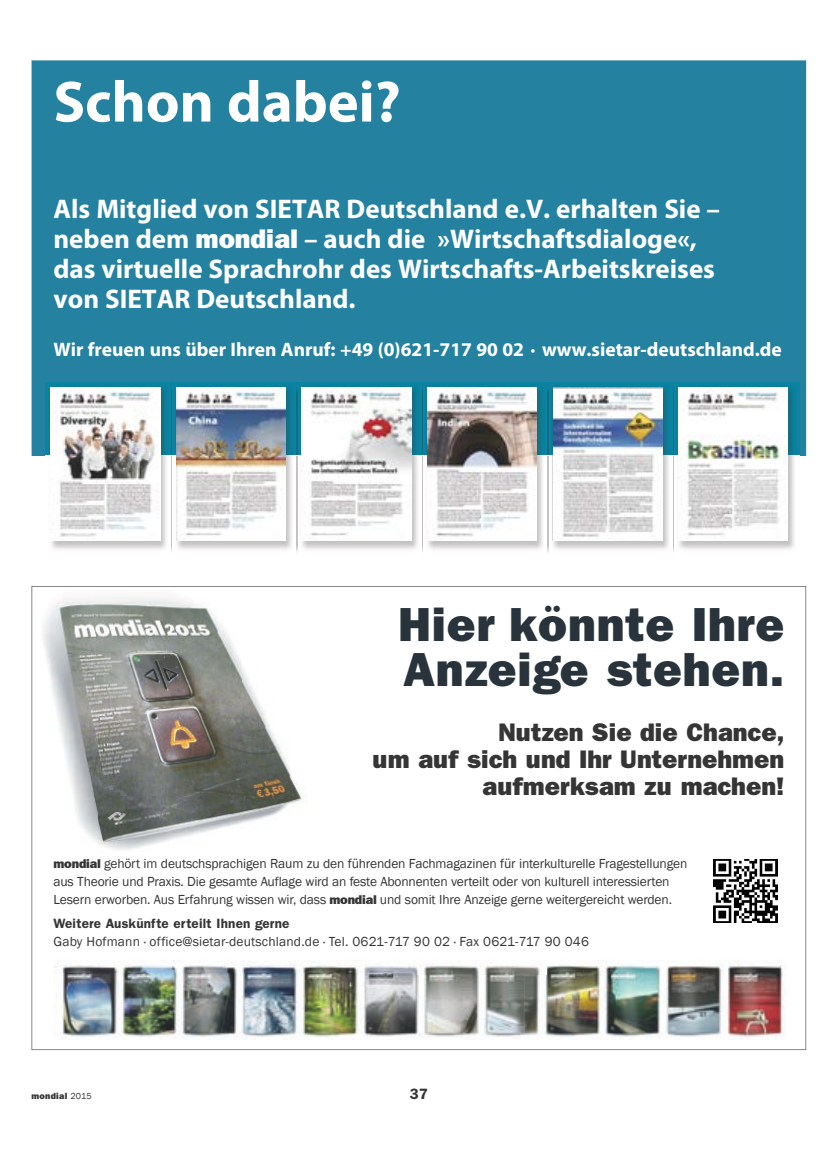
<style>
.page{position:relative;width:838px;height:1149px;background:#fff}
.page>*{position:absolute;margin:0;border:0;box-sizing:border-box;transform-origin:0 0}
.t1{font:700 58.5px "Myriad Pro";color:#fff}
.t2{font:800 48px/45px "Franklin Gothic";letter-spacing:.02em;color:#29333b}
.t3{font:700 27px/30px "Myriad Pro";color:#fff}
.t4{font:800 25.5px/27px "Franklin Gothic";color:#363536;text-align:right}
.t5{font:700 19.5px "Myriad Pro";color:#fff}
.t6{font:600 15px "Franklin Gothic";color:#363536}
.t7{font:13.5px/18px "Franklin Gothic";letter-spacing:-.01em;color:#363536}
.t8{font:13.5px "Franklin Gothic";letter-spacing:.01em;color:#363536}
.t9{font:600 13.5px "Franklin Gothic";letter-spacing:.01em;color:#363536}
.t10{font:800 9px "Franklin Gothic";letter-spacing:.03em;color:#363536}
.s1{font-family:"Franklin Gothic";font-weight:800}
.s2{font-weight:800;font-size:12.75px}
.s3{font-weight:400}
</style>
<div class="page">
<div style="left:32px;top:60px;width:773px;height:396px;background:#2482a0"></div>
<img style="left:45px;top:382px;width:753px;height:170px">
<img style="left:45px;top:456px;width:126px;height:1px">
<img style="left:45px;top:455px;width:126px;height:1px">
<img style="left:51px;top:387px;width:109px;height:153px">
<svg style="left:171px;top:387px;width:115px;height:154px"></svg>
<img style="left:176px;top:387px;width:109px;height:153px">
<img style="left:296px;top:382px;width:1px;height:170px">
<svg style="left:296px;top:387px;width:115px;height:154px"></svg>
<img style="left:302px;top:387px;width:109px;height:153px">
<img style="left:422px;top:382px;width:1px;height:170px">
<svg style="left:422px;top:387px;width:114px;height:154px"></svg>
<img style="left:427px;top:387px;width:109px;height:153px">
<img style="left:547px;top:382px;width:1px;height:170px">
<svg style="left:547px;top:387px;width:115px;height:154px"></svg>
<img style="left:552px;top:387px;width:110px;height:153px">
<img style="left:672px;top:382px;width:1px;height:170px">
<svg style="left:672px;top:387px;width:115px;height:154px"></svg>
<img style="left:678px;top:387px;width:109px;height:153px">
<svg style="left:32px;top:586px;width:773px;height:463px"></svg>
<img style="left:54px;top:959px;width:732px;height:80px">
<img style="left:127px;top:963px;width:44px;height:9px">
<img style="left:55px;top:963px;width:72px;height:9px">
<img style="left:175px;top:963px;width:47px;height:9px">
<img style="left:296px;top:963px;width:111px;height:9px">
<img style="left:226px;top:963px;width:70px;height:9px">
<img style="left:525px;top:963px;width:21px;height:11px">
<img style="left:411px;top:963px;width:114px;height:11px">
<img style="left:713px;top:859px;width:64px;height:63px">
<h1 class="t1" style="left:53px;top:64px;width:348px">Schon dabei?</h1>
<h3 class="t3" style="left:53px;top:192px;width:667px">Als Mitglied von SIETAR Deutschland e.V. erhalten Sie – neben dem <span class="s1">mondial</span> – auch die »Wirtschaftsdialoge«, das virtuelle Sprachrohr des Wirtschafts-Arbeitskreises von SIETAR Deutschland.</h3>
<h3 class="t5" style="left:53px;top:336px;width:729px">Wir freuen uns über Ihren Anruf: +49 (0)621-717 90 02 · www.sietar-deutschland.de</h3>
<h2 class="t2" style="left:398px;top:600px;width:387px">Hier könnte Ihre<br>Anzeige stehen.</h2>
<h3 class="t4" style="left:372px;top:718px;width:413px">Nutzen Sie die Chance,<br>um auf sich und Ihr Unternehmen aufmerksam zu machen!</h3>
<p class="t7" style="left:53px;top:853px;width:635px"><span class="s2">mondial</span> gehört im deutschsprachigen Raum zu den führenden Fachmagazinen für interkulturelle Frage stellungen aus Theorie und Praxis. Die gesamte Auflage wird an feste Abonnenten verteilt oder von kulturell interessierten<br>Lesern erworben. Aus Erfahrung wissen wir, dass <span class="s2">mondial</span> und somit Ihre Anzeige gerne weitergereicht werden.</p>
<p class="t9" style="left:53px;top:914px;width:237px">Weitere Auskünfte erteilt Ihnen gerne</p>
<p class="t8" style="left:53px;top:933px;width:536px">Gaby Hofmann - office@sietar-deutschland.de - Tel. 0621-717 90 02 - Fax 0621-717 90 046</p>
<p class="t10" style="left:32px;top:1090px;width:62px">mondial <span class="s3">2015</span></p>
<p class="t6" style="left:409px;top:1085px;width:19px">37</p>
</div>
